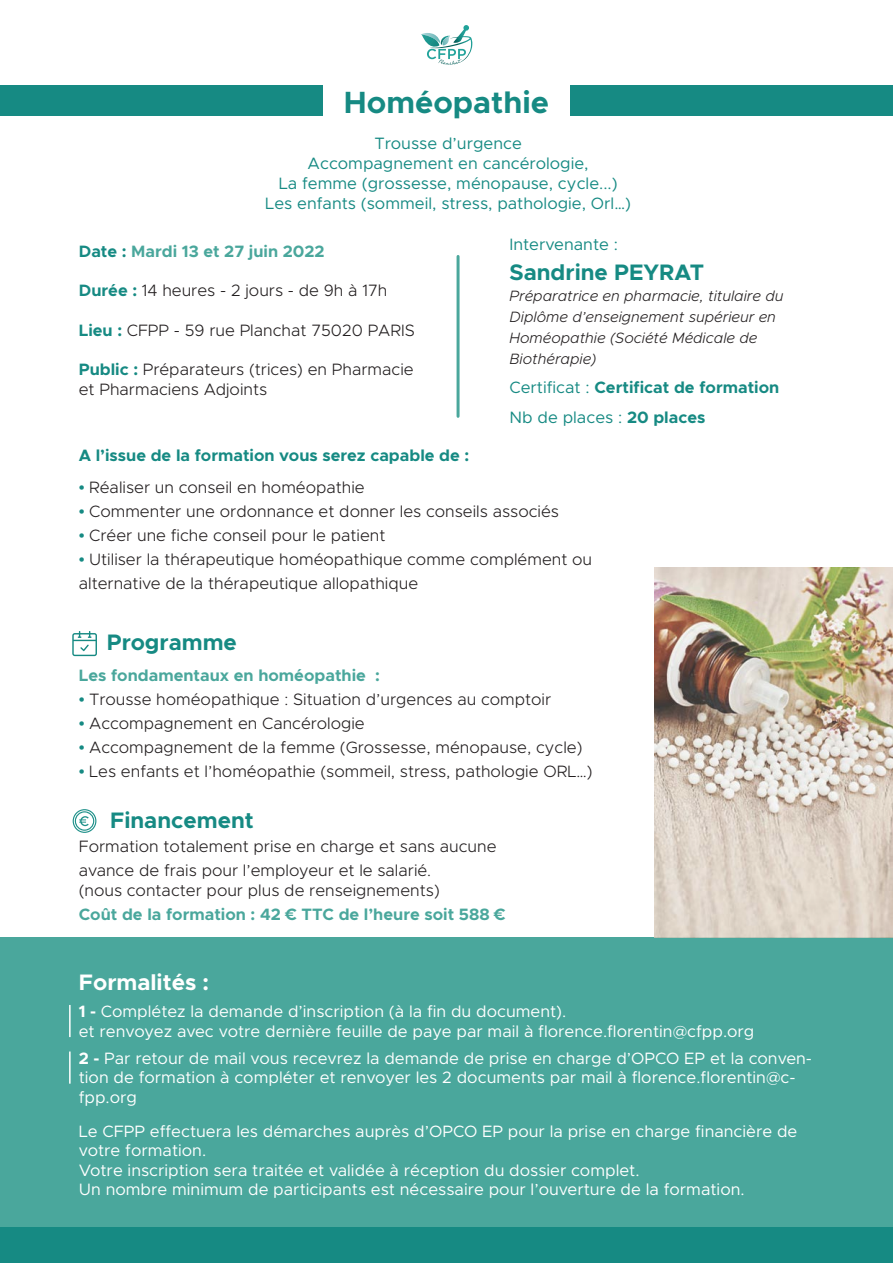
<style>
.page{position:relative;width:893px;height:1263px;background:#fff}
.page>*{position:absolute;margin:0;border:0;box-sizing:border-box;transform-origin:0 0}
.t1{font:700 30.9px "Metropolis";color:#168a83}
.t2{font:700 22.5px "Metropolis";color:#168a83}
.t3{font:700 22.5px "Metropolis";color:#fff}
.t4{font:300 16.5px/24px "Metropolis";color:#231f20}
.t5{font:16.5px/19.8px "Metropolis";color:#fff}
.t6{font:16.5px/19.8px "Metropolis";color:#168a83;text-align:center}
.t7{font:700 16.5px "Metropolis";color:#4aa79c}
.t8{font:700 16.5px/29.4px "Metropolis";color:#168a83}
.t9{font:italic 300 15px/21px "Metropolis";color:#231f20}
.s1{color:#168a83}
.s2{font-weight:700;color:#168a83}
.s3{font-weight:400}
.s4{font-family:"Myriad Pro";font-weight:400;font-size:21px;color:#168a83}
.s5{font-weight:700}
</style>
<div class="page">
<div style="left:0;top:937px;width:893px;height:326px;background:#4aa79c"></div>
<div style="left:0;top:1228px;width:893px;height:35px;background:#168a83"></div>
<hr style="left:69px;top:1005px;width:2px;height:32px;background:#fff">
<hr style="left:69px;top:1051px;width:2px;height:33px;background:#fff">
<svg style="left:421px;top:25px;width:50px;height:39px"></svg>
<svg style="left:72px;top:631px;width:25px;height:25px"></svg>
<svg style="left:73px;top:809px;width:23px;height:24px"></svg>
<hr style="left:457px;top:256px;width:3px;height:160px;background:#4aa79c">
<div style="left:570px;top:86px;width:323px;height:30px;background:#168a83"></div>
<div style="left:0;top:86px;width:323px;height:30px;background:#168a83"></div>
<img style="left:654px;top:568px;width:239px;height:369px">
<h1 class="t1" style="left:344px;top:83px;width:207px">Homéopathie</h1>
<p class="t6" style="left:265px;top:134px;width:367px">Trousse d’urgence<br>Accompagnement en cancérologie,<br>La femme (grossesse, ménopause, cycle...)<br>Les enfants (sommeil, stress, pathologie, Orl…)</p>
<p class="t7" style="left:79px;top:240px;width:247px"><span class="s1">Date :</span> Mardi 13 et 27 juin 2022</p>
<p class="t4" style="left:79px;top:278px;width:310px"><span class="s2">Durée :</span> 14 heures - 2 jours - de 9h à 17h</p>
<p class="t4" style="left:79px;top:318px;width:338px"><span class="s2">Lieu :</span> CFPP - 59 rue Planchat 75020 PARIS</p>
<p class="t4" style="left:79px;top:360px;width:336px;line-height:19.8px"><span class="s2">Public :</span> Préparateurs (trices) en Pharmacie et Pharmaciens Adjoints</p>
<p class="t6" style="left:509px;top:234px;width:110px">Intervenante :</p>
<h2 class="t2" style="left:509px;top:258px;width:196px">Sandrine PEYRAT</h2>
<p class="t9" style="left:509px;top:285px;width:276px">Préparatrice en pharmacie, titulaire du<br>Diplôme d’enseignement supérieur en<br>Homéopathie (Société Médicale de<br>Biothérapie)</p>
<p class="t8" style="left:509px;top:373px;width:271px"><span class="s3">Certificat :</span> Certificat de formation<br><span class="s3">Nb de places :</span> 20 places</p>
<p class="t8" style="left:79px;top:441px;width:392px">A l’issue de la formation vous serez capable de :</p>
<p class="t4" style="left:79px;top:475px;width:287px"><span class="s4">•</span> Réaliser un conseil en homéopathie</p>
<p class="t4" style="left:79px;top:499px;width:482px"><span class="s4">•</span> Commenter une ordonnance et donner les conseils associés</p>
<p class="t4" style="left:79px;top:523px;width:308px"><span class="s4">•</span> Créer une fiche conseil pour le patient</p>
<p class="t4" style="left:79px;top:547px;width:515px"><span class="s4">•</span> Utiliser la thérapeutique homéopathique comme complément ou alternative de la thérapeutique allopathique</p>
<h2 class="t2" style="left:107px;top:628px;width:131px">Programme</h2>
<p class="t7" style="left:79px;top:665px;width:303px">Les fondamentaux en homéopathie :</p>
<p class="t4" style="left:79px;top:687px;width:474px"><span class="s4">•</span> Trousse homéopathique : Situation d’urgences au comptoir</p>
<p class="t4" style="left:79px;top:711px;width:287px"><span class="s4">•</span> Accompagnement en Cancérologie</p>
<p class="t4" style="left:79px;top:735px;width:505px"><span class="s4">•</span> Accompagnement de la femme (Grossesse, ménopause, cycle)</p>
<p class="t4" style="left:79px;top:759px;width:515px"><span class="s4">•</span> Les enfants et l’homéopathie (sommeil, stress, pathologie ORL…)</p>
<h2 class="t2" style="left:110px;top:806px;width:145px">Financement</h2>
<p class="t4" style="left:79px;top:834px;width:419px">Formation totalement prise en charge et sans aucune avance de frais pour l’employeur et le salarié.</p>
<p class="t4" style="left:79px;top:878px;width:362px">(nous contacter pour plus de renseignements)</p>
<p class="t7" style="left:79px;top:903px;width:428px">Coût de la formation : 42 € TTC de l’heure soit 588 €</p>
<h2 class="t3" style="left:79px;top:968px;width:132px">Formalités :</h2>
<p class="t5" style="left:79px;top:1001px;width:677px"><span class="s5">1 -</span> Complétez la demande d’inscription (à la fin du document).<br>et renvoyez avec votre dernière feuille de paye par mail à florence.florentin@cfpp.org</p>
<p class="t5" style="left:79px;top:1048px;width:735px"><span class="s5">2 -</span> Par retour de mail vous recevrez la demande de prise en charge d’OPCO EP et la conven&shy;tion de formation à compléter et renvoyer les 2 documents par mail à florence.florentin@c&shy;fpp.org</p>
<p class="t5" style="left:79px;top:1121px;width:720px">Le CFPP effectuera les démarches auprès d’OPCO EP pour la prise en charge financière de votre formation.<br>Votre inscription sera traitée et validée à réception du dossier complet.<br>Un nombre minimum de participants est nécessaire pour l’ouverture de la formation.</p>
</div>
